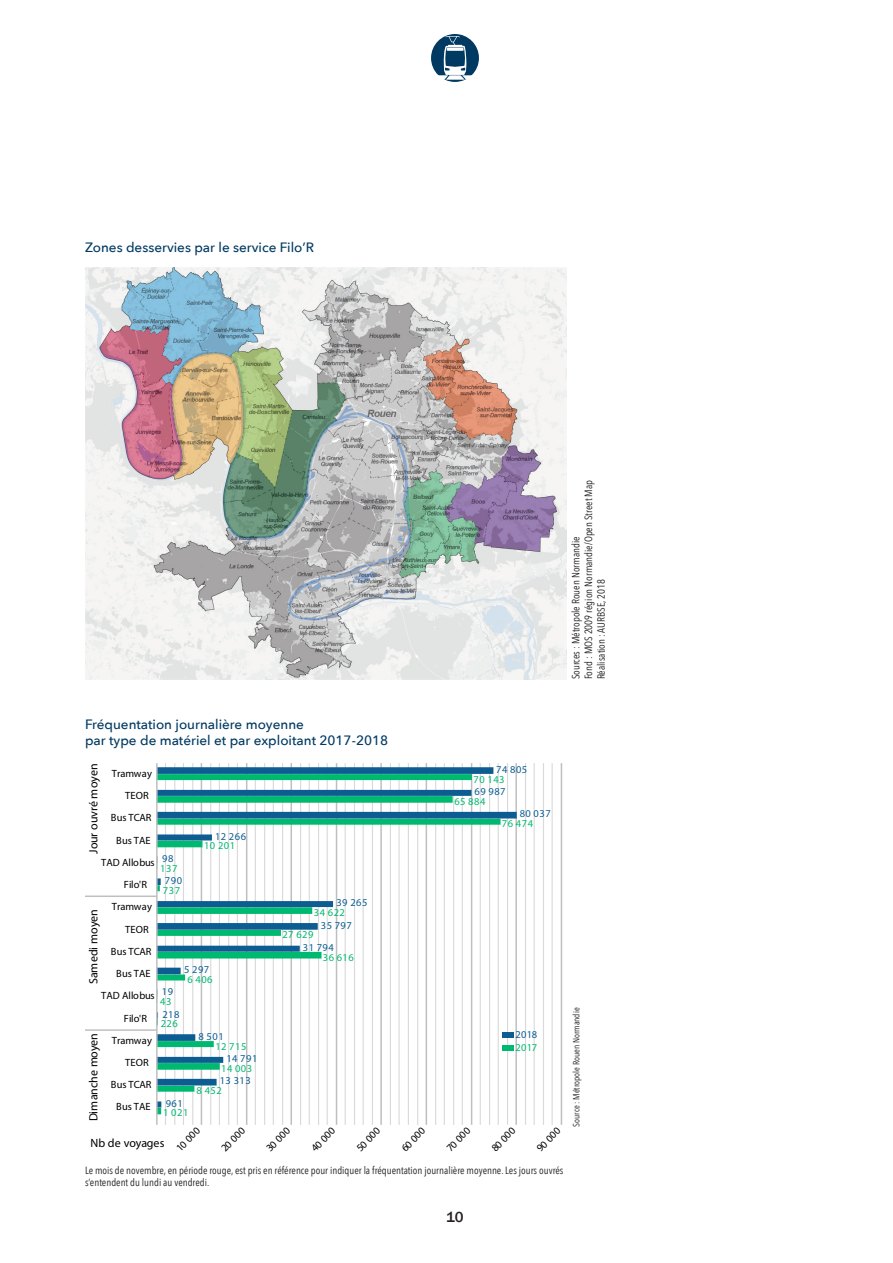
<style>
.page{position:relative;width:893px;height:1263px;background:#fff}
.page>*{position:absolute;margin:0;border:0;box-sizing:border-box;transform-origin:0 0}
.t1{font:500 15px "Franklin Gothic";color:#231f20}
.t2{font:500 13.5px/16.2px "Avenir Next";color:#003a62}
.t3{font:500 12px "Avenir Next Condensed";color:#000}
.t4{font:10.5px/12.6px "Avenir Next Condensed";color:#231f20}
.t5{font:10.5px "Avenir Next Condensed";letter-spacing:.01em;color:#000}
.t6{font:10.5px "Avenir Next Condensed";letter-spacing:.05em;color:#00b971}
.t7{font:500 10.5px "Avenir Next Condensed";letter-spacing:.05em;color:#0d5d93}
.t8{font:9px "Avenir Next Condensed";color:#231f20}
</style>
<div class="page">
<div style="left:431px;top:34px;width:48px;height:48px;background:#003a62;border-radius:50%"></div>
<svg style="left:435px;top:36px;width:41px;height:44px"></svg>
<img style="left:85px;top:268px;width:481px;height:411px">
<hr style="left:552px;top:763px;width:1px;height:362px;background:#d9d9d9">
<hr style="left:543px;top:763px;width:1px;height:362px;background:#d9d9d9">
<hr style="left:534px;top:763px;width:1px;height:362px;background:#d9d9d9">
<hr style="left:525px;top:763px;width:1px;height:362px;background:#d9d9d9">
<hr style="left:507px;top:763px;width:1px;height:362px;background:#d9d9d9">
<hr style="left:498px;top:763px;width:1px;height:362px;background:#d9d9d9">
<hr style="left:489px;top:763px;width:1px;height:362px;background:#d9d9d9">
<hr style="left:480px;top:763px;width:1px;height:362px;background:#d9d9d9">
<hr style="left:462px;top:763px;width:1px;height:362px;background:#d9d9d9">
<hr style="left:453px;top:763px;width:1px;height:362px;background:#d9d9d9">
<hr style="left:444px;top:763px;width:1px;height:362px;background:#d9d9d9">
<hr style="left:435px;top:763px;width:1px;height:362px;background:#d9d9d9">
<hr style="left:417px;top:763px;width:1px;height:362px;background:#d9d9d9">
<hr style="left:408px;top:763px;width:1px;height:362px;background:#d9d9d9">
<hr style="left:398px;top:763px;width:2px;height:362px;background:#d9d9d9">
<hr style="left:390px;top:763px;width:1px;height:362px;background:#d9d9d9">
<hr style="left:372px;top:763px;width:1px;height:362px;background:#d9d9d9">
<hr style="left:363px;top:763px;width:1px;height:362px;background:#d9d9d9">
<hr style="left:354px;top:763px;width:1px;height:362px;background:#d9d9d9">
<hr style="left:345px;top:763px;width:1px;height:362px;background:#d9d9d9">
<hr style="left:327px;top:763px;width:1px;height:362px;background:#d9d9d9">
<hr style="left:318px;top:763px;width:1px;height:362px;background:#d9d9d9">
<hr style="left:309px;top:763px;width:1px;height:362px;background:#d9d9d9">
<hr style="left:300px;top:763px;width:1px;height:362px;background:#d9d9d9">
<hr style="left:282px;top:763px;width:1px;height:362px;background:#d9d9d9">
<hr style="left:273px;top:763px;width:1px;height:362px;background:#d9d9d9">
<hr style="left:264px;top:763px;width:1px;height:362px;background:#d9d9d9">
<hr style="left:255px;top:763px;width:1px;height:362px;background:#d9d9d9">
<hr style="left:237px;top:763px;width:1px;height:362px;background:#d9d9d9">
<hr style="left:228px;top:763px;width:1px;height:362px;background:#d9d9d9">
<hr style="left:219px;top:763px;width:1px;height:362px;background:#d9d9d9">
<hr style="left:210px;top:763px;width:1px;height:362px;background:#d9d9d9">
<hr style="left:192px;top:763px;width:1px;height:362px;background:#d9d9d9">
<hr style="left:183px;top:763px;width:1px;height:362px;background:#d9d9d9">
<hr style="left:174px;top:763px;width:1px;height:362px;background:#d9d9d9">
<hr style="left:165px;top:763px;width:1px;height:362px;background:#d9d9d9">
<hr style="left:561px;top:763px;width:1px;height:362px;background:#bfbfbf">
<hr style="left:515px;top:763px;width:2px;height:362px;background:#bfbfbf">
<hr style="left:471px;top:763px;width:1px;height:362px;background:#bfbfbf">
<hr style="left:426px;top:763px;width:1px;height:362px;background:#bfbfbf">
<hr style="left:380px;top:763px;width:2px;height:362px;background:#bfbfbf">
<hr style="left:336px;top:763px;width:1px;height:362px;background:#bfbfbf">
<hr style="left:291px;top:763px;width:1px;height:362px;background:#bfbfbf">
<hr style="left:246px;top:763px;width:1px;height:362px;background:#bfbfbf">
<hr style="left:201px;top:763px;width:1px;height:362px;background:#bfbfbf">
<svg style="left:158px;top:767px;width:359px;height:340px"></svg>
<hr style="left:156px;top:763px;width:2px;height:362px;background:#bfbfbf">
<hr style="left:85px;top:1029px;width:72px;height:2px;background:#bfbfbf">
<hr style="left:85px;top:895px;width:72px;height:2px;background:#bfbfbf">
<div style="left:502px;top:1032px;width:11px;height:6px;background:#0d5d93"></div>
<div style="left:502px;top:1046px;width:11px;height:5px;background:#00b971"></div>
<p class="t2" style="left:85px;top:238px;width:231px">Zones desservies par le service Filo’R</p>
<p class="t4" style="left:569px;top:679px;width:201px;rotate:-90deg">Sources : Métropole Rouen Normandie<br>Fond : MOS 2009 région Normandie/Open Street Map<br>Réalisation : AURBSE, 2018</p>
<p class="t2" style="left:85px;top:715px;width:305px">Fréquentation journalière moyenne<br>par type de matériel et par exploitant 2017-2018</p>
<p class="t3" style="left:86px;top:854px;width:92px;rotate:-90deg">Jour ouvré moyen</p>
<p class="t5" style="left:112px;top:767px;width:42px">Tramway</p>
<p class="t5" style="left:125px;top:789px;width:25px">TEOR</p>
<p class="t5" style="left:111px;top:811px;width:42px">Bus TCAR</p>
<p class="t5" style="left:116px;top:833px;width:36px">Bus TAE</p>
<p class="t7" style="left:162px;top:852px;width:13px">98</p>
<p class="t5" style="left:101px;top:856px;width:55px">TAD Allobus</p>
<p class="t6" style="left:160px;top:861px;width:19px">137</p>
<p class="t5" style="left:124px;top:878px;width:25px">Filo'R</p>
<p class="t7" style="left:165px;top:874px;width:19px">790</p>
<p class="t6" style="left:163px;top:884px;width:19px">737</p>
<p class="t7" style="left:215px;top:829px;width:33px">12 266</p>
<p class="t6" style="left:204px;top:839px;width:33px">10 201</p>
<p class="t3" style="left:86px;top:984px;width:76px;rotate:-90deg">Samedi moyen</p>
<p class="t5" style="left:112px;top:900px;width:42px">Tramway</p>
<p class="t5" style="left:125px;top:922px;width:25px">TEOR</p>
<p class="t5" style="left:111px;top:945px;width:42px">Bus TCAR</p>
<p class="t5" style="left:116px;top:967px;width:36px">Bus TAE</p>
<p class="t7" style="left:162px;top:985px;width:13px">19</p>
<p class="t5" style="left:101px;top:989px;width:55px">TAD Allobus</p>
<p class="t6" style="left:160px;top:995px;width:13px">43</p>
<p class="t7" style="left:184px;top:963px;width:27px">5 297</p>
<p class="t6" style="left:187px;top:973px;width:27px">6 406</p>
<p class="t3" style="left:86px;top:1121px;width:90px;rotate:-90deg">Dimanche moyen</p>
<p class="t5" style="left:124px;top:1011px;width:25px">Filo'R</p>
<p class="t7" style="left:162px;top:1007px;width:19px">218</p>
<p class="t6" style="left:161px;top:1017px;width:19px">226</p>
<p class="t5" style="left:112px;top:1034px;width:42px">Tramway</p>
<p class="t7" style="left:198px;top:1030px;width:27px">8 501</p>
<p class="t6" style="left:215px;top:1039px;width:33px">12 715</p>
<p class="t5" style="left:125px;top:1056px;width:25px">TEOR</p>
<p class="t7" style="left:226px;top:1052px;width:33px">14 791</p>
<p class="t6" style="left:221px;top:1062px;width:33px">14 003</p>
<p class="t5" style="left:111px;top:1078px;width:42px">Bus TCAR</p>
<p class="t7" style="left:220px;top:1074px;width:33px">13 313</p>
<p class="t6" style="left:197px;top:1084px;width:27px">8 452</p>
<p class="t5" style="left:116px;top:1100px;width:36px">Bus TAE</p>
<p class="t7" style="left:166px;top:1096px;width:19px">961</p>
<p class="t6" style="left:163px;top:1106px;width:27px">1 021</p>
<p class="t7" style="left:336px;top:896px;width:33px">39 265</p>
<p class="t6" style="left:314px;top:906px;width:33px">34 622</p>
<p class="t6" style="left:282px;top:928px;width:33px">27 629</p>
<p class="t7" style="left:321px;top:918px;width:33px">35 797</p>
<p class="t7" style="left:303px;top:941px;width:33px">31 794</p>
<p class="t6" style="left:323px;top:950px;width:33px">36 616</p>
<p class="t7" style="left:496px;top:763px;width:33px">74 805</p>
<p class="t6" style="left:473px;top:772px;width:33px">70 143</p>
<p class="t7" style="left:474px;top:785px;width:33px">69 987</p>
<p class="t6" style="left:454px;top:795px;width:33px">65 884</p>
<p class="t7" style="left:520px;top:807px;width:33px">80 037</p>
<p class="t6" style="left:502px;top:817px;width:33px">76 474</p>
<p class="t7" style="left:515px;top:1028px;width:23px">2018</p>
<p class="t6" style="left:515px;top:1041px;width:23px">2017</p>
<p class="t3" style="left:91px;top:1135px;width:75px">Nb de voyages</p>
<p class="t5" style="left:173px;top:1145px;width:30px;rotate:-45deg">10 000</p>
<p class="t5" style="left:218px;top:1145px;width:30px;rotate:-45deg">20 000</p>
<p class="t5" style="left:263px;top:1145px;width:30px;rotate:-45deg">30 000</p>
<p class="t5" style="left:309px;top:1145px;width:30px;rotate:-45deg">40 000</p>
<p class="t5" style="left:354px;top:1145px;width:30px;rotate:-45deg">50 000</p>
<p class="t5" style="left:399px;top:1145px;width:30px;rotate:-45deg">60 000</p>
<p class="t5" style="left:444px;top:1145px;width:30px;rotate:-45deg">70 000</p>
<p class="t5" style="left:489px;top:1145px;width:30px;rotate:-45deg">80 000</p>
<p class="t5" style="left:534px;top:1145px;width:31px;rotate:-45deg">90 000</p>
<p class="t4" style="left:85px;top:1163px;width:480px">Le mois de novembre, en période rouge, est pris en référence pour indiquer la fréquentation journalière moyenne. Les jours ouvrés s’entendent du lundi au vendredi.</p>
<p class="t8" style="left:568px;top:1127px;width:121px;rotate:-90deg">Source : Métropole Rouen Normandie</p>
<h1 class="t1" style="left:446px;top:1208px;width:19px">10</h1>
</div>
